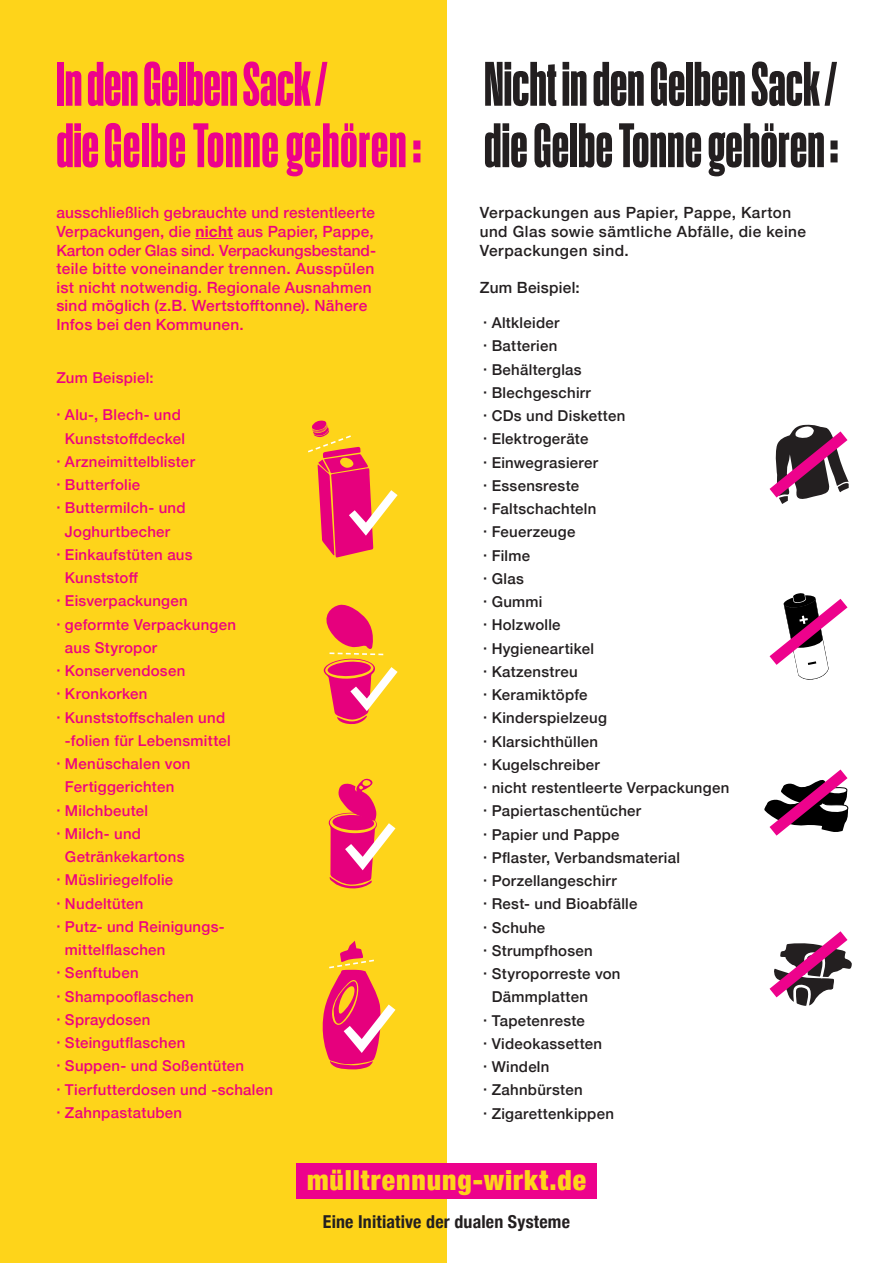
<style>
.page{position:relative;width:893px;height:1263px;background:#fff}
.page>*{position:absolute;margin:0;border:0;box-sizing:border-box;transform-origin:0 0}
.t1{font:61.5px/61.5px "Action Cond Bold Grade 3";color:#231f20}
.t2{font:61.5px/61.5px "Action Cond Bold Grade 3";letter-spacing:-.005em;color:#ed028c}
.t3{font:900 condensed 27.6px "Helvetica Neue";letter-spacing:.035em;color:#fed41a}
.t4{font:700 condensed 17.85px "Helvetica Neue";letter-spacing:.01em;color:#231f20}
.t5{font:500 15.45px/18.6px "Helvetica Neue";letter-spacing:.015em;color:#ed0280}
.t6{font:500 15.45px/18.6px "Helvetica Neue";letter-spacing:.03em;color:#231f20}
.t7{font:500 15px "Helvetica Neue";letter-spacing:.02em;color:#ed0280}
.t8{font:500 15px "Helvetica Neue";letter-spacing:.02em;color:#231f20}
.s1{font-weight:700}
</style>
<div class="page">
<div style="left:0;top:0;width:446px;height:1263px;background:#fed41a"></div>
<svg style="left:769px;top:593px;width:78px;height:87px"></svg>
<svg style="left:329px;top:778px;width:66px;height:111px"></svg>
<svg style="left:322px;top:941px;width:73px;height:128px"></svg>
<svg style="left:323px;top:604px;width:75px;height:121px"></svg>
<svg style="left:308px;top:420px;width:90px;height:138px"></svg>
<hr style="left:195px;top:238px;width:38px;height:1px;background:#ed0280">
<svg style="left:413px;top:140px;width:7px;height:22px"></svg>
<svg style="left:830px;top:140px;width:8px;height:22px"></svg>
<svg style="left:769px;top:424px;width:80px;height:80px"></svg>
<svg style="left:769px;top:931px;width:83px;height:75px"></svg>
<svg style="left:764px;top:769px;width:85px;height:67px"></svg>
<div style="left:296px;top:1163px;width:301px;height:36px;background:#ed028c"></div>
<h1 class="t2" style="left:56px;top:53px;width:352px">In den Gelben Sack /<br>die Gelbe Tonne gehören</h1>
<h1 class="t1" style="left:484px;top:53px;width:355px">Nicht in den Gelben Sack / die Gelbe Tonne gehören</h1>
<p class="t5" style="left:56px;top:203px;width:321px">ausschließlich gebrauchte und restentleerte Verpackungen, die <span class="s1">nicht</span> aus Papier, Pappe, Karton oder Glas sind. Verpackungsbestand&shy;teile bitte voneinander trennen. Ausspülen ist nicht notwendig. Regionale Ausnahmen sind möglich (z.B. Wertstofftonne). Nähere Infos bei den Kommunen.</p>
<p class="t6" style="left:480px;top:203px;width:328px">Verpackungen aus Papier, Pappe, Karton und Glas sowie sämtliche Abfälle, die keine<br>Verpackungen sind.</p>
<p class="t6" style="left:480px;top:278px;width:102px">Zum Beispiel:</p>
<p class="t8" style="left:483px;top:313px;width:78px">· Altkleider</p>
<p class="t8" style="left:483px;top:337px;width:76px">· Batterien</p>
<p class="t8" style="left:483px;top:360px;width:100px">· Behälterglas</p>
<p class="t8" style="left:483px;top:383px;width:109px">· Blechgeschirr</p>
<p class="t8" style="left:483px;top:406px;width:144px">· CDs und Disketten</p>
<p class="t8" style="left:483px;top:430px;width:107px">· Elektrogeräte</p>
<p class="t8" style="left:483px;top:453px;width:117px">· Einwegrasierer</p>
<p class="t8" style="left:483px;top:476px;width:98px">· Essensreste</p>
<p class="t8" style="left:483px;top:499px;width:115px">· Faltschachteln</p>
<p class="t8" style="left:483px;top:523px;width:94px">· Feuerzeuge</p>
<p class="t8" style="left:483px;top:546px;width:49px">· Filme</p>
<p class="t8" style="left:483px;top:569px;width:42px">· Glas</p>
<p class="t8" style="left:483px;top:592px;width:61px">· Gummi</p>
<p class="t8" style="left:483px;top:616px;width:79px">· Holzwolle</p>
<p class="t8" style="left:483px;top:639px;width:112px">· Hygieneartikel</p>
<p class="t8" style="left:483px;top:662px;width:96px">· Katzenstreu</p>
<p class="t8" style="left:483px;top:685px;width:106px">· Keramiktöpfe</p>
<p class="t8" style="left:483px;top:709px;width:125px">· Kinderspielzeug</p>
<p class="t8" style="left:483px;top:732px;width:117px">· Klarsichthüllen</p>
<p class="t8" style="left:483px;top:755px;width:118px">· Kugelschreiber</p>
<p class="t8" style="left:483px;top:778px;width:248px">· nicht restentleerte Verpackungen</p>
<p class="t8" style="left:483px;top:802px;width:160px">· Papiertaschentücher</p>
<p class="t8" style="left:483px;top:825px;width:138px">· Papier und Pappe</p>
<p class="t8" style="left:483px;top:848px;width:199px">· Pflaster, Verbandsmaterial</p>
<p class="t8" style="left:483px;top:871px;width:135px">· Porzellangeschirr</p>
<p class="t8" style="left:483px;top:895px;width:156px">· Rest- und Bioabfälle</p>
<p class="t8" style="left:483px;top:918px;width:64px">· Schuhe</p>
<p class="t8" style="left:483px;top:941px;width:111px">· Strumpfhosen</p>
<p class="t8" style="left:483px;top:964px;width:139px">· Styroporreste von</p>
<p class="t8" style="left:492px;top:988px;width:98px">Dämmplatten</p>
<p class="t8" style="left:483px;top:1011px;width:103px">· Tapetenreste</p>
<p class="t8" style="left:483px;top:1034px;width:121px">· Videokassetten</p>
<p class="t8" style="left:483px;top:1057px;width:68px">· Windeln</p>
<p class="t8" style="left:483px;top:1081px;width:101px">· Zahnbürsten</p>
<p class="t8" style="left:483px;top:1104px;width:132px">· Zigarettenkippen</p>
<p class="t7" style="left:56px;top:369px;width:99px">Zum Beispiel:</p>
<p class="t7" style="left:56px;top:406px;width:126px">· Alu-, Blech- und</p>
<p class="t7" style="left:65px;top:429px;width:122px">Kunststoffdeckel</p>
<p class="t7" style="left:56px;top:452px;width:140px">· Arzneimittelblister</p>
<p class="t7" style="left:56px;top:475px;width:85px">· Butterfolie</p>
<p class="t7" style="left:56px;top:499px;width:131px">· Buttermilch- und</p>
<p class="t7" style="left:65px;top:522px;width:107px">Joghurtbecher</p>
<p class="t7" style="left:56px;top:545px;width:138px">· Einkaufstüten aus</p>
<p class="t7" style="left:65px;top:568px;width:74px">Kunststoff</p>
<p class="t7" style="left:56px;top:592px;width:133px">· Eisverpackungen</p>
<p class="t7" style="left:56px;top:615px;width:181px">· geformte Verpackungen</p>
<p class="t7" style="left:65px;top:638px;width:94px">aus Styropor</p>
<p class="t7" style="left:56px;top:661px;width:130px">· Konservendosen</p>
<p class="t7" style="left:56px;top:685px;width:93px">· Kronkorken</p>
<p class="t7" style="left:56px;top:708px;width:170px">· Kunststoffschalen und</p>
<p class="t7" style="left:65px;top:731px;width:167px">-folien für Lebensmittel</p>
<p class="t7" style="left:56px;top:754px;width:136px">· Menüschalen von</p>
<p class="t7" style="left:65px;top:778px;width:111px">Fertiggerichten</p>
<p class="t7" style="left:56px;top:801px;width:93px">· Milchbeutel</p>
<p class="t7" style="left:56px;top:824px;width:86px">· Milch- und</p>
<p class="t7" style="left:65px;top:847px;width:121px">Getränkekartons</p>
<p class="t7" style="left:56px;top:871px;width:118px">· Müsliriegelfolie</p>
<p class="t7" style="left:56px;top:894px;width:89px">· Nudeltüten</p>
<p class="t7" style="left:56px;top:917px;width:170px">· Putz- und Reinigungs-</p>
<p class="t7" style="left:65px;top:940px;width:102px">mittelflaschen</p>
<p class="t7" style="left:56px;top:964px;width:84px">· Senftuben</p>
<p class="t7" style="left:56px;top:987px;width:139px">· Shampooflaschen</p>
<p class="t7" style="left:56px;top:1010px;width:96px">· Spraydosen</p>
<p class="t7" style="left:56px;top:1033px;width:131px">· Steingutflaschen</p>
<p class="t7" style="left:56px;top:1057px;width:189px">· Suppen- und Soßentüten</p>
<p class="t7" style="left:56px;top:1080px;width:218px">· Tierfutterdosen und -schalen</p>
<p class="t7" style="left:56px;top:1103px;width:127px">· Zahnpastatuben</p>
<h2 class="t3" style="left:307px;top:1163px;width:280px">mülltrennung-wirkt.de</h2>
<p class="t4" style="left:323px;top:1211px;width:249px">Eine Initiative der dualen Systeme</p>
</div>
